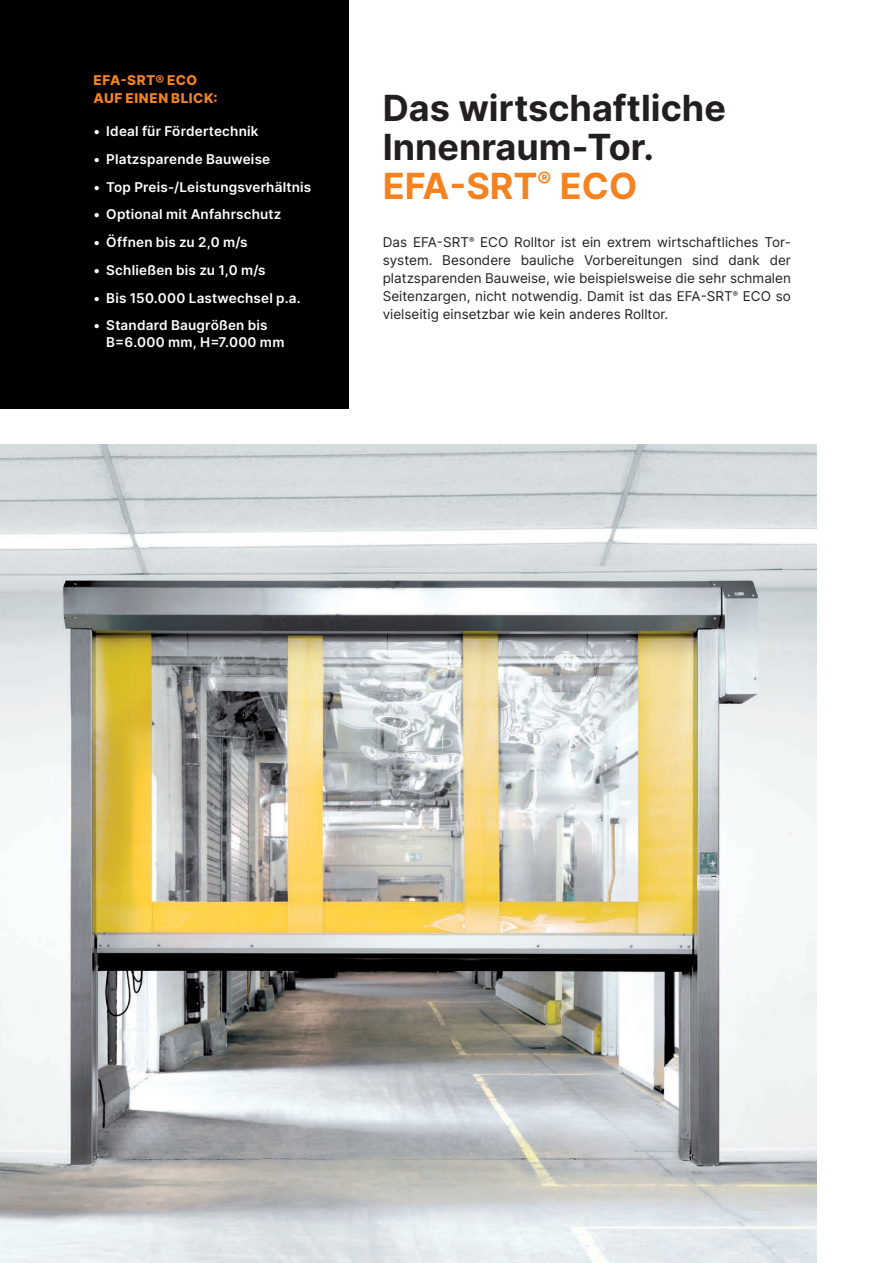
<style>
.page{position:relative;width:893px;height:1263px;background:#fff}
.page>*{position:absolute;margin:0;border:0;box-sizing:border-box;transform-origin:0 0}
.t1{font:700 36px/39px "Inter";color:#231f20}
.t2{font:13.5px/18px "Inter";color:#231f20;text-align:justify}
.t3{font:600 13.5px/16.5px "Inter";letter-spacing:.015em;color:#fff}
.t4{font:800 13.5px/18px "Inter";letter-spacing:.04em;color:#f58220}
.s1{color:#f58220}
</style>
<div class="page">
<div style="left:0;top:0;width:349px;height:409px;background:#000"></div>
<img style="left:0;top:445px;width:816px;height:818px">
<p class="t4" style="left:94px;top:71px;width:125px">EFA-SRT® ECO<br>AUF EINEN BLICK:</p>
<p class="t3" style="left:94px;top:123px;width:167px">• Ideal für Fördertechnik</p>
<p class="t3" style="left:94px;top:150px;width:178px">• Platzsparende Bauweise</p>
<p class="t3" style="left:94px;top:178px;width:219px">• Top Preis-/Leistungsverhältnis</p>
<p class="t3" style="left:94px;top:206px;width:189px">• Optional mit Anfahrschutz</p>
<p class="t3" style="left:94px;top:234px;width:156px">• Öffnen bis zu 2,0 m/s</p>
<p class="t3" style="left:94px;top:261px;width:174px">• Schließen bis zu 1,0 m/s</p>
<p class="t3" style="left:94px;top:289px;width:209px">• Bis 150.000 Lastwechsel p.a.</p>
<p class="t3" style="left:106px;top:317px;width:180px;text-indent:-13px">• Standard Baugrößen bis<br>B=6.000 mm, H=7.000 mm</p>
<h1 class="t1" style="left:383px;top:88px;width:345px">Das wirtschaftliche<br>Innenraum-Tor.<br><span class="s1">EFA-SRT</span><sup>®</sup> <span class="s1">ECO</span></h1>
<p class="t2" style="left:383px;top:233px;width:410px">Das EFA-SRT<sup>®</sup> ECO Rolltor ist ein extrem wirtschaftliches Tor&shy;system. Besondere bauliche Vorbereitungen sind dank der platzsparenden Bauweise, wie beispielsweise die sehr schmalen Seitenzargen, nicht notwendig. Damit ist das EFA-SRT<sup>®</sup> ECO so vielseitig einsetzbar wie kein anderes Rolltor.</p>
</div>
